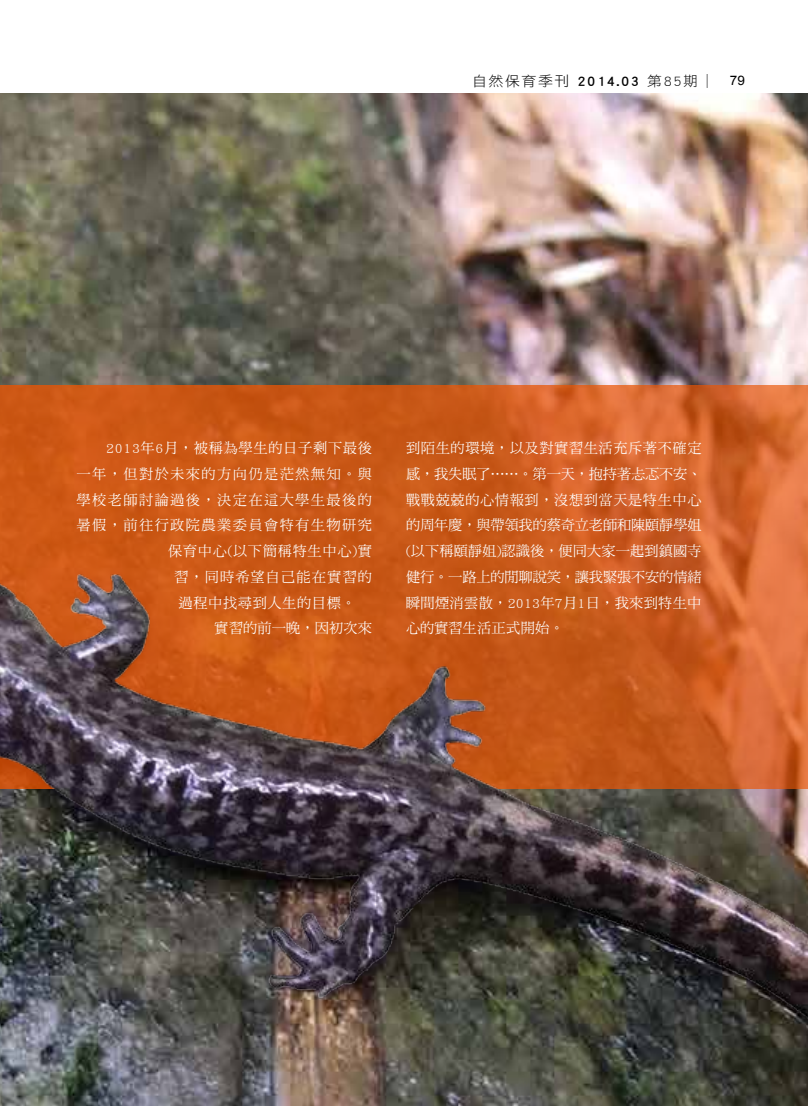
<style>
.page{position:relative;width:808px;height:1106px;background:#fff}
.page>*{position:absolute;margin:0;border:0;box-sizing:border-box;transform-origin:0 0}
.t1{font:14.25px/25.7px "DF Ming Std W5";letter-spacing:.045em;color:#fff;text-align:justify}
.t2{font:14.25px "DF Ming Std W5";letter-spacing:.095em;color:#fff}
.t3{font:14.25px "DF Ming Std W5";letter-spacing:.075em;color:#fff}
.t4{font:14.25px "DF Ming Std W5";letter-spacing:.005em;color:#fff}
.t5{font:13.95px "DF Hei Std W3";letter-spacing:.1em;color:#000;scale:1.08 1}
.s1{font-family:"DF Hei Std W7"}
.s2{font-family:"DF Ming Std W3"}
.s3{font-family:"Arial";font-size:13.05px}
</style>
<div class="page">
<img style="left:0;top:93px;width:808px;height:1013px">
<svg style="left:0;top:385px;width:808px;height:403px;background:#bb5a27"></svg>
<p class="t5" style="left:472px;top:73px;width:254px">自然保育季刊 <span class="s1">2014.03</span> 第85期<span class="s2">｜</span> <span class="s3">79</span></p>
<p class="t1" style="left:106px;top:435px;width:267px">2013年6月，被稱為學生的日子剩下最後</p>
<p class="t2" style="left:77px;top:466px;width:297px">一年，但對於未來的方向仍是茫然無知。與</p>
<p class="t2" style="left:77px;top:492px;width:297px">學校老師討論過後，決定在這大學生最後的</p>
<p class="t2" style="left:77px;top:517px;width:297px">暑假，前往行政院農業委員會特有生物研究</p>
<p class="t1" style="left:168px;top:538px;width:205px">保育中心(以下簡稱特生中心)實</p>
<p class="t3" style="left:174px;top:569px;width:200px">習，同時希望自己能在實習的</p>
<p class="t1" style="left:179px;top:589px;width:179px">過程中找尋到人生的目標。</p>
<p class="t4" style="left:214px;top:620px;width:159px">實習的前一晚，因初次來</p>
<p class="t1" style="left:406px;top:435px;width:297px">到陌生的環境，以及對實習生活充斥著不確定感，我失眠了……。第一天，抱持著忐忑不安、戰戰兢兢的心情報到，沒想到當天是特生中心的周年慶，與帶領我的蔡奇立老師和陳頤靜學姐(以下稱頤靜姐)認識後，便同大家一起到鎮國寺健行。一路上的閒聊說笑，讓我緊張不安的情緒瞬間煙消雲散，2013年7月1日，我來到特生中心的實習生活正式開始。</p>
</div>
